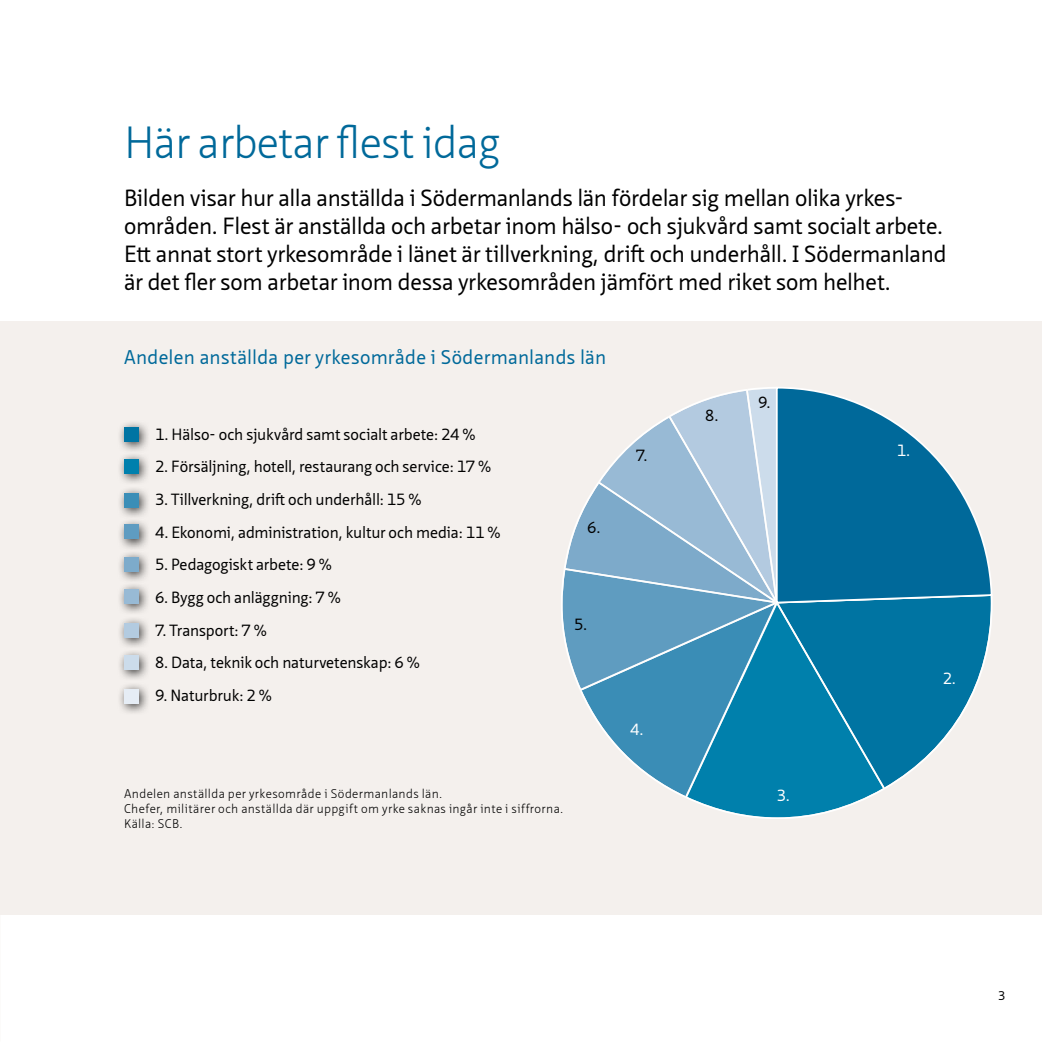
<style>
.page{position:relative;width:1042px;height:1042px;background:#fff}
.page>*{position:absolute;margin:0;border:0;box-sizing:border-box;transform-origin:0 0}
.t1{font:300 43.75px "Neue Sans Pro";letter-spacing:-.02em;color:#00699a}
.t2{font:22.75px/28px "Neue Sans Pro";letter-spacing:-.01em;color:#000}
.t3{font:19.25px "Neue Sans Pro";letter-spacing:.015em;color:#00699a}
.t4{font:15.75px "Neue Sans Pro";letter-spacing:-.01em;color:#000}
.t5{font:15.75px "Neue Sans Pro";color:#fff}
.t6{font:300 12.25px/14.7px "Neue Sans Pro";letter-spacing:.03em;color:#000}
.t7{font:12.25px "Neue Sans Pro";color:#000}
</style>
<div class="page">
<div style="left:0;top:321px;width:1042px;height:594px;background:#f4f0ed"></div>
<svg style="left:561px;top:387px;width:431px;height:432px"></svg>
<svg style="left:776px;top:387px;width:216px;height:216px;fill:#00699a"></svg>
<div style="left:117px;top:419px;width:34px;height:34px;background:#000;opacity:.75"></div>
<div style="left:124px;top:426px;width:15px;height:15px;background:#0074a3"></div>
<div style="left:117px;top:452px;width:34px;height:34px;background:#000;opacity:.75"></div>
<div style="left:124px;top:459px;width:15px;height:15px;background:#0080ad"></div>
<div style="left:117px;top:485px;width:34px;height:34px;background:#000;opacity:.75"></div>
<div style="left:124px;top:493px;width:15px;height:14px;background:#3b8eb7"></div>
<div style="left:117px;top:517px;width:34px;height:34px;background:#000;opacity:.75"></div>
<div style="left:124px;top:524px;width:15px;height:15px;background:#5f9cc1"></div>
<div style="left:117px;top:550px;width:34px;height:34px;background:#000;opacity:.75"></div>
<div style="left:124px;top:557px;width:15px;height:15px;background:#7dabcb"></div>
<div style="left:117px;top:582px;width:34px;height:34px;background:#000;opacity:.75"></div>
<div style="left:124px;top:589px;width:15px;height:15px;background:#98bad5"></div>
<div style="left:117px;top:616px;width:34px;height:34px;background:#000;opacity:.75"></div>
<div style="left:124px;top:623px;width:15px;height:15px;background:#b3cbe0"></div>
<div style="left:117px;top:648px;width:34px;height:34px;background:#000;opacity:.75"></div>
<div style="left:124px;top:655px;width:15px;height:15px;background:#ccdceb"></div>
<div style="left:117px;top:682px;width:34px;height:34px;background:#000;opacity:.75"></div>
<div style="left:124px;top:689px;width:15px;height:15px;background:#e6edf5"></div>
<h1 class="t1" style="left:124px;top:114px;width:378px">Här arbetar flest idag</h1>
<p class="t2" style="left:124px;top:183px;width:824px">Bilden visar hur alla anställda i Södermanlands län fördelar sig mellan olika yrkes&shy;områden. Flest är anställda och arbetar inom hälso- och sjukvård samt socialt arbete.<br>Ett annat stort yrkesområde i länet är tillverkning, drift och underhåll. I Södermanland är det fler som arbetar inom dessa yrkesområden jämfört med riket som helhet.</p>
<p class="t3" style="left:124px;top:345px;width:484px">Andelen anställda per yrkesområde i Södermanlands län</p>
<p class="t4" style="left:155px;top:424px;width:322px">1. Hälso- och sjukvård samt socialt arbete: 24 %</p>
<p class="t4" style="left:155px;top:456px;width:337px">2. Försäljning, hotell, restaurang och service: 17 %</p>
<p class="t4" style="left:155px;top:489px;width:268px">3. Tillverkning, drift och underhåll: 15 %</p>
<p class="t4" style="left:155px;top:522px;width:347px">4. Ekonomi, administration, kultur och media: 11 %</p>
<p class="t4" style="left:155px;top:554px;width:178px">5. Pedagogiskt arbete: 9 %</p>
<p class="t4" style="left:155px;top:587px;width:187px">6. Bygg och anläggning: 7 %</p>
<p class="t4" style="left:155px;top:620px;width:113px">7. Transport: 7 %</p>
<p class="t4" style="left:155px;top:652px;width:266px">8. Data, teknik och naturvetenskap: 6 %</p>
<p class="t4" style="left:155px;top:685px;width:118px">9. Naturbruk: 2 %</p>
<p class="t4" style="left:587px;top:517px;width:15px">6.</p>
<p class="t4" style="left:574px;top:614px;width:15px">5.</p>
<p class="t6" style="left:124px;top:786px;width:441px">Andelen anställda per yrkesområde i Södermanlands län.<br>Chefer, militärer och anställda där uppgift om yrke saknas ingår inte i siffrorna.<br>Källa: SCB.</p>
<p class="t4" style="left:636px;top:445px;width:13px">7.</p>
<p class="t5" style="left:630px;top:719px;width:15px">4.</p>
<p class="t4" style="left:705px;top:405px;width:15px">8.</p>
<p class="t4" style="left:758px;top:392px;width:14px">9.</p>
<p class="t5" style="left:776px;top:785px;width:15px">3.</p>
<p class="t5" style="left:897px;top:440px;width:15px">1.</p>
<p class="t5" style="left:943px;top:668px;width:15px">2.</p>
<p class="t7" style="left:998px;top:988px;width:9px">3</p>
</div>
